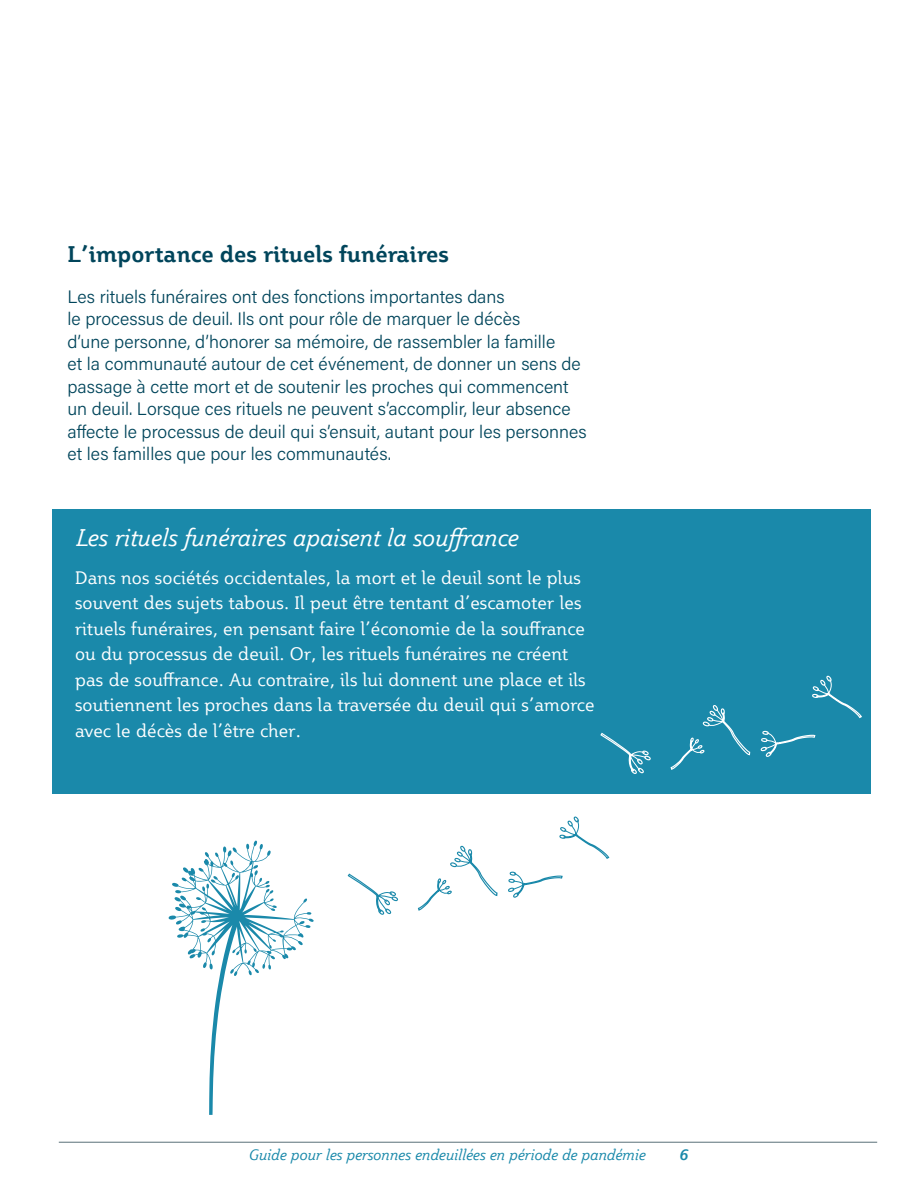
<style>
.page{position:relative;width:918px;height:1188px;background:#fff}
.page>*{position:absolute;margin:0;border:0;box-sizing:border-box;transform-origin:0 0}
.t1{font:italic 24px "Plume";color:#fff}
.t2{font:700 22.5px "Plume";color:#01455b}
.t3{font:300 18px/22.5px "Acumin Pro";color:#01455b}
.t4{font:18px/25.5px "Plume";letter-spacing:.01em;color:#fff}
.t5{font:italic 15px "Plume";color:#1a89aa}
.t6{font:italic 700 15px "Plume";color:#1a89aa}
</style>
<div class="page">
<hr style="left:59px;top:1142px;width:818px;height:1px;background:#5a6f78">
<div style="left:52px;top:509px;width:819px;height:285px;background:#1a89aa"></div>
<svg style="left:169px;top:841px;width:145px;height:274px"></svg>
<svg style="left:600px;top:732px;width:51px;height:42px"></svg>
<svg style="left:670px;top:705px;width:81px;height:65px"></svg>
<svg style="left:760px;top:730px;width:56px;height:27px"></svg>
<svg style="left:812px;top:676px;width:50px;height:43px"></svg>
<svg style="left:347px;top:873px;width:52px;height:42px"></svg>
<svg style="left:417px;top:845px;width:81px;height:66px"></svg>
<svg style="left:508px;top:871px;width:55px;height:27px"></svg>
<svg style="left:559px;top:816px;width:51px;height:43px"></svg>
<p class="t2" style="left:68px;top:240px;width:383px">L’importance des rituels funéraires</p>
<p class="t3" style="left:68px;top:284px;width:521px">Les rituels funéraires ont des fonctions importantes dans<br>le processus de deuil. Ils ont pour rôle de marquer le décès<br>d’une personne, d’honorer sa mémoire, de rassembler la famille<br>et la communauté autour de cet événement, de donner un sens de passage à cette mort et de soutenir les proches qui commencent un deuil. Lorsque ces rituels ne peuvent s’accomplir, leur absence affecte le processus de deuil qui s’ensuit, autant pour les personnes et les familles que pour les communautés.</p>
<h1 class="t1" style="left:75px;top:522px;width:444px">Les rituels funéraires apaisent la souffrance</h1>
<p class="t4" style="left:75px;top:565px;width:521px">Dans nos sociétés occidentales, la mort et le deuil sont le plus souvent des sujets tabous. Il peut être tentant d’escamoter les rituels funéraires, en pensant faire l’économie de la souffrance ou du processus de deuil. Or, les rituels funéraires ne créent pas de souffrance. Au contraire, ils lui donnent une place et ils soutiennent les proches dans la traversée du deuil qui s’amorce avec le décès de l’être cher.</p>
<p class="t5" style="left:248px;top:1145px;width:398px">Guide pour les personnes endeuillées en période de pandémie</p>
<p class="t6" style="left:679px;top:1145px;width:10px">6</p>
</div>
